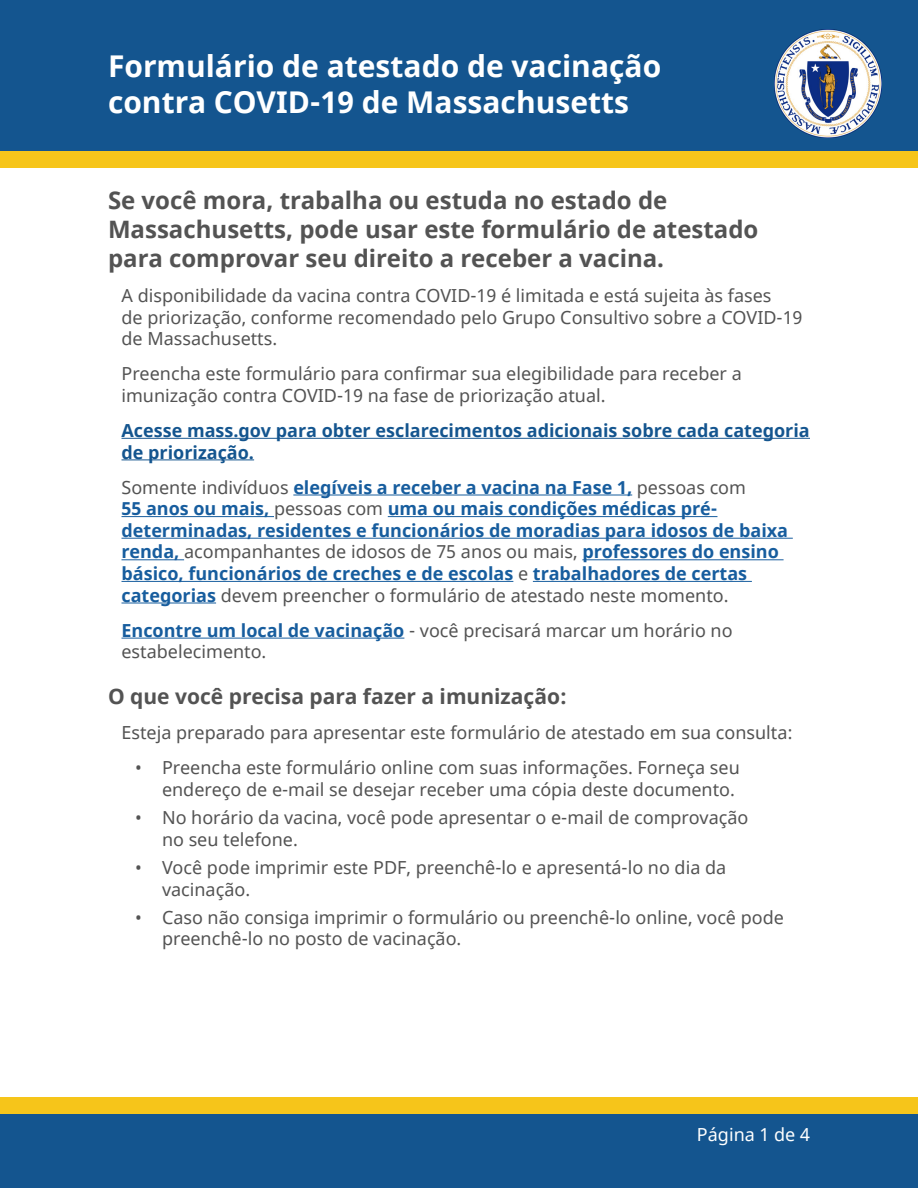
<style>
.page{position:relative;width:918px;height:1188px;background:#fff}
.page>*{position:absolute;margin:0;border:0;box-sizing:border-box;transform-origin:0 0}
.Title_-_H1{font:700 30px/36px "Noto Sans";color:#fff}
.t1{font:700 24px/28.8px "Noto Sans";color:#535353}
.t2{font:700 21px "Noto Sans";color:#535353}
.Paragraph_Style_1{font:18px/21.6px "Noto Sans";color:#535353}
.t3{font:700 18px/21.6px "Noto Sans";color:#175d9e}
.t4{font:700 18px/21.6px "Noto Sans";color:#14558f}
.t5{font:18px "Noto Sans";color:#fff}
.s1{font-weight:400;color:#535353}
.s2{font-weight:700;color:#175d9e}
</style>
<div class="page">
<div style="left:0;top:0;width:918px;height:151px;background:#14558f"></div>
<div style="left:0;top:1113px;width:918px;height:75px;background:#14558f"></div>
<div style="left:0;top:151px;width:918px;height:16px;background:#f6c51a"></div>
<div style="left:0;top:1097px;width:918px;height:16px;background:#f6c51a"></div>
<img style="left:774px;top:29px;width:108px;height:108px">
<hr style="left:122px;top:438px;width:688px;height:1px;background:#14558f">
<hr style="left:122px;top:459px;width:132px;height:1px;background:#14558f">
<hr style="left:293px;top:495px;width:339px;height:1px;background:#175d9e">
<hr style="left:122px;top:516px;width:152px;height:1px;background:#175d9e">
<hr style="left:388px;top:516px;width:329px;height:1px;background:#175d9e">
<hr style="left:122px;top:538px;width:671px;height:1px;background:#175d9e">
<hr style="left:122px;top:559px;width:62px;height:1px;background:#175d9e">
<hr style="left:582px;top:559px;width:202px;height:1px;background:#175d9e">
<hr style="left:122px;top:581px;width:391px;height:1px;background:#175d9e">
<hr style="left:533px;top:581px;width:219px;height:1px;background:#175d9e">
<hr style="left:122px;top:603px;width:94px;height:1px;background:#175d9e">
<hr style="left:122px;top:638px;width:282px;height:1px;background:#175d9e">
<p class="Title_-_H1" style="left:108px;top:49px;width:555px">Formulário de atestado de vacinação contra COVID‑19 de Massachusetts</p>
<h2 class="t1" style="left:108px;top:187px;width:652px">Se você mora, trabalha ou estuda no estado de<br>Massachusetts, pode usar este formulário de atestado para comprovar seu direito a receber a vacina.</h2>
<p class="Paragraph_Style_1" style="left:122px;top:285px;width:683px">A disponibilidade da vacina contra COVID‑19 é limitada e está sujeita às fases<br>de priorização, conforme recomendado pelo Grupo Consultivo sobre a COVID‑19 de Massachusetts.</p>
<p class="Paragraph_Style_1" style="left:122px;top:364px;width:622px">Preencha este formulário para confirmar sua elegibilidade para receber a imunização contra COVID‑19 na fase de priorização atual.</p>
<p class="t4" style="left:122px;top:420px;width:690px">Acesse mass.gov para obter esclarecimentos adicionais sobre cada categoria de priorização.</p>
<p class="t3" style="left:122px;top:477px;width:668px"><span class="s1">Somente indivíduos</span> elegíveis a receber a vacina na Fase 1, <span class="s1">pessoas com<br></span>55 anos ou mais, <span class="s1">pessoas com</span> uma ou mais condições médicas pré&shy;determinadas, residentes e funcionários de moradias para idosos de baixa renda, <span class="s1">acompanhantes de idosos de 75 anos ou mais,</span> professores do ensino básico, funcionários de creches e de escolas <span class="s1">e</span> trabalhadores de certas categorias <span class="s1">devem preencher o formulário de atestado neste momento.</span></p>
<p class="Paragraph_Style_1" style="left:122px;top:620px;width:613px"><span class="s2">Encontre um local de vacinação</span> - você precisará marcar um horário no estabelecimento.</p>
<h3 class="t2" style="left:108px;top:681px;width:460px">O que você precisa para fazer a imunização:</h3>
<p class="Paragraph_Style_1" style="left:122px;top:722px;width:673px">Esteja preparado para apresentar este formulário de atestado em sua consulta:</p>
<p class="Paragraph_Style_1" style="left:135px;top:757px;width:606px;text-align:right">• Preencha este formulário online com suas informações. Forneça seu endereço de e-mail se desejar receber uma cópia deste documento.</p>
<p class="Paragraph_Style_1" style="left:162px;top:807px;width:588px;text-indent:-27px">• No horário da vacina, você pode apresentar o e-mail de comprovação no seu telefone.</p>
<p class="Paragraph_Style_1" style="left:162px;top:857px;width:566px;text-indent:-27px">• Você pode imprimir este PDF, preenchê-lo e apresentá-lo no dia da vacinação.</p>
<p class="Paragraph_Style_1" style="left:162px;top:907px;width:623px;text-indent:-27px">• Caso não consiga imprimir o formulário ou preenchê-lo online, você pode preenchê-lo no posto de vacinação.</p>
<p class="t5" style="left:697px;top:1122px;width:115px">Página 1 de 4</p>
</div>
